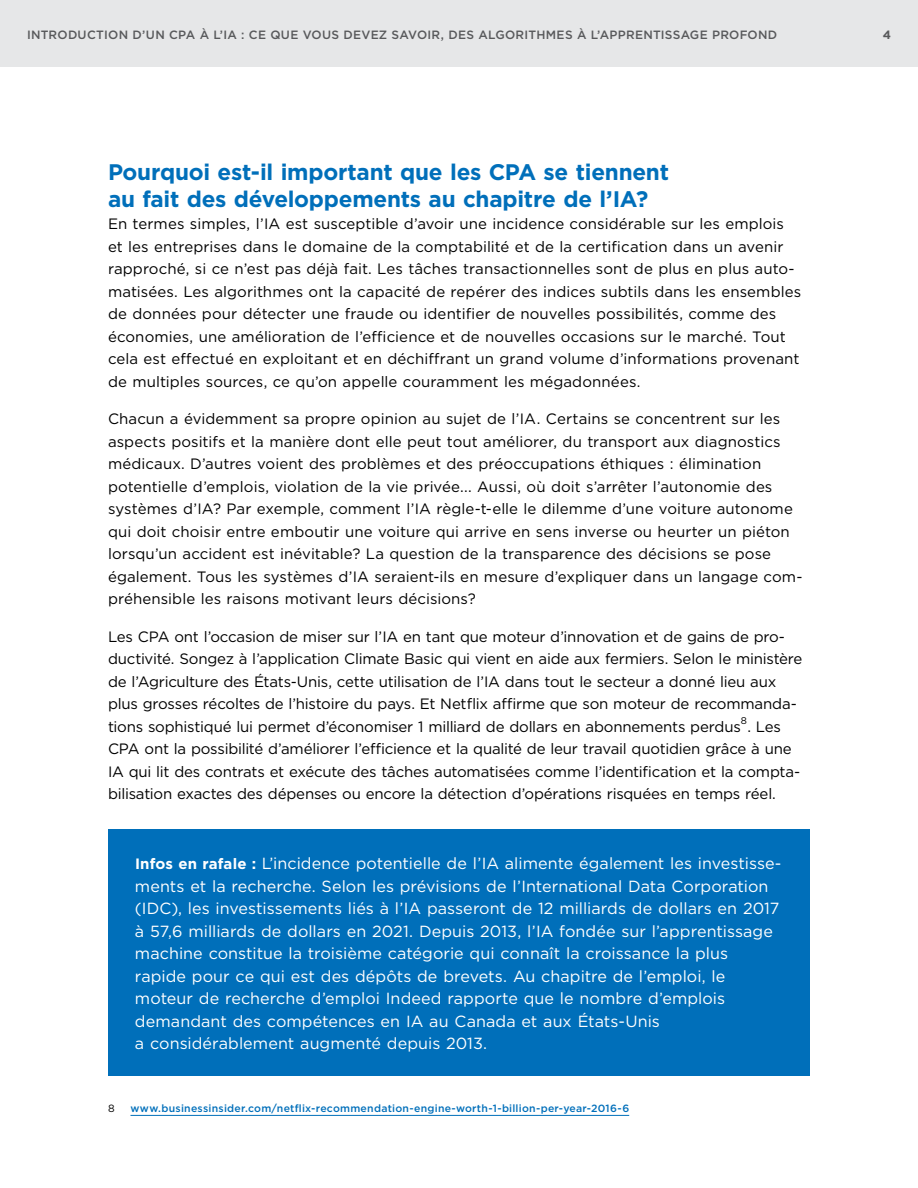
<style>
.page{position:relative;width:918px;height:1188px;background:#fff}
.page>*{position:absolute;margin:0;border:0;box-sizing:border-box;transform-origin:0 0}
.t1{font:700 22.5px/27px "Gotham";letter-spacing:-.015em;color:#006fba}
.t2{font:16.2px/22.5px "Gotham";letter-spacing:.005em;color:#fff}
.t3{font:15px/22.5px "Gotham";color:#000}
.t4{font:500 12px "Gotham";letter-spacing:.02em;color:#58595b}
.t5{font:700 12px "Gotham";color:#58595b}
.t6{font:500 10.5px "Gotham";letter-spacing:.02em;color:#006fba}
.t7{font:10.5px "Gotham";color:#000}
.t8{font:9.75px "Gotham";color:#000}
.s1{font-weight:700;font-size:15px}
</style>
<div class="page">
<div style="left:108px;top:830px;width:702px;height:246px;background:#006fba"></div>
<hr style="left:130px;top:1115px;width:499px;height:1px;background:#006fba">
<div style="left:0;top:0;width:918px;height:68px;background:#e6e7e8"></div>
<p class="t4" style="left:27px;top:26px;width:752px">INTRODUCTION D’UN CPA À L’IA : CE QUE VOUS DEVEZ SAVOIR, DES ALGORITHMES À L’APPRENTISSAGE PROFOND</p>
<p class="t5" style="left:883px;top:26px;width:10px">4</p>
<h2 class="t1" style="left:108px;top:158px;width:563px">Pourquoi est-il important que les CPA se tiennent au fait des développements au chapitre de l’IA?</h2>
<p class="t3" style="left:108px;top:213px;width:695px">En termes simples, l’IA est susceptible d’avoir une incidence considérable sur les emplois et les entreprises dans le domaine de la comptabilité et de la certification dans un avenir rapproché, si ce n’est pas déjà fait. Les tâches transactionnelles sont de plus en plus auto&shy;matisées. Les algorithmes ont la capacité de repérer des indices subtils dans les ensembles de données pour détecter une fraude ou identifier de nouvelles possibilités, comme des économies, une amélioration de l’efficience et de nouvelles occasions sur le marché. Tout cela est effectué en exploitant et en déchiffrant un grand volume d’informations provenant de multiples sources, ce qu’on appelle couramment les mégadonnées.</p>
<p class="t3" style="left:108px;top:408px;width:696px">Chacun a évidemment sa propre opinion au sujet de l’IA. Certains se concentrent sur les aspects positifs et la manière dont elle peut tout améliorer, du transport aux diagnostics médicaux. D’autres voient des problèmes et des préoccupations éthiques : élimination potentielle d’emplois, violation de la vie privée... Aussi, où doit s’arrêter l’autonomie des systèmes d’IA? Par exemple, comment l’IA règle-t-elle le dilemme d’une voiture autonome qui doit choisir entre emboutir une voiture qui arrive en sens inverse ou heurter un piéton lorsqu’un accident est inévitable? La question de la transparence des décisions se pose également. Tous les systèmes d’IA seraient-ils en mesure d’expliquer dans un langage com&shy;préhensible les raisons motivant leurs décisions?</p>
<p class="t3" style="left:108px;top:625px;width:696px">Les CPA ont l’occasion de miser sur l’IA en tant que moteur d’innovation et de gains de pro&shy;ductivité. Songez à l’application Climate Basic qui vient en aide aux fermiers. Selon le ministère de l’Agriculture des États-Unis, cette utilisation de l’IA dans tout le secteur a donné lieu aux plus grosses récoltes de l’histoire du pays. Et Netflix affirme que son moteur de recommanda&shy;tions sophistiqué lui permet d’économiser 1 milliard de dollars en abonnements perdus . Les</p>
<p class="t8" style="left:741px;top:715px;width:8px">8</p>
<p class="t3" style="left:108px;top:738px;width:694px">CPA ont la possibilité d’améliorer l’efficience et la qualité de leur travail quotidien grâce à une<br>IA qui lit des contrats et exécute des tâches automatisées comme l’identification et la compta&shy;bilisation exactes des dépenses ou encore la détection d’opérations risquées en temps réel.</p>
<p class="t2" style="left:135px;top:852px;width:648px"><span class="s1">Infos en rafale :</span> L’incidence potentielle de l’IA alimente également les investisse&shy;ments et la recherche. Selon les prévisions de l’International Data Corporation (IDC), les investissements liés à l’IA passeront de 12 milliards de dollars en 2017 à 57,6 milliards de dollars en 2021. Depuis 2013, l’IA fondée sur l’apprentissage machine constitue la troisième catégorie qui connaît la croissance la plus rapide pour ce qui est des dépôts de brevets. Au chapitre de l’emploi, le moteur de recherche d’emploi Indeed rapporte que le nombre d’emplois demandant des compétences en IA au Canada et aux États-Unis<br>a considérablement augmenté depuis 2013.</p>
<p class="t7" style="left:108px;top:1102px;width:8px">8</p>
<p class="t6" style="left:131px;top:1102px;width:500px">www.businessinsider.com/netflix-recommendation-engine-worth-1-billion-per-year-2016-6</p>
</div>
